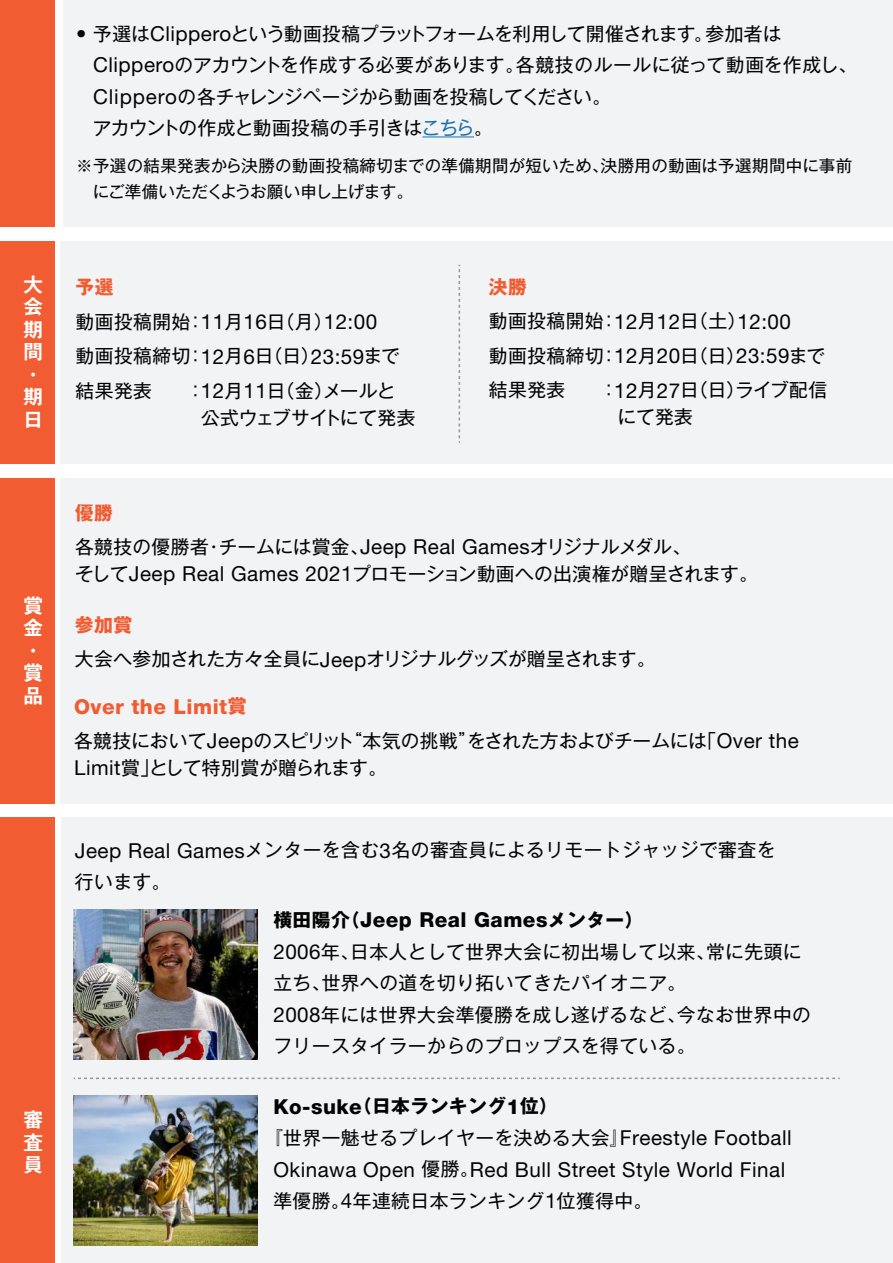
<style>
.page{position:relative;width:893px;height:1263px;background:#fff}
.page>*{position:absolute;margin:0;border:0;box-sizing:border-box;transform-origin:0 0}
.t1{font:20.7px "Helvetica Neue LT Std";letter-spacing:.025em;color:#030303}
.t2{font:800 20.7px "Helvetica Neue LT Std";letter-spacing:.025em;color:#030303}
.t3{font:800 20.7px "Helvetica Neue LT Std";letter-spacing:.025em;color:#f15c32}
.t4{font:700 19.5px/22.5px "Gothic MB101 Pro De";color:#fff;text-align:justify}
.t5{font:18.75px/34.5px "Gothic MB101 Pro";letter-spacing:.025em;color:#030303}
.t6{font:18.75px/31.5px "Gothic MB101 Pro";letter-spacing:-.02em;color:#030303}
.t7{font:18.75px/27px "Gothic MB101 Pro";letter-spacing:-.005em;color:#030303}
.t8{font:18.75px "Gothic MB101 Pro";letter-spacing:-.01em;color:#030303}
.t9{font:18.75px/34.5px "Gothic MB101 Pro";letter-spacing:.005em;color:#030303}
.t10{font:18.75px/34.5px "Gothic MB101 Pro";color:#030303}
.t11{font:16.5px/25.5px "Gothic MB101 Pro";letter-spacing:.015em;color:#030303}
.s1{font-family:"Helvetica Neue LT Std";font-size:20.7px}
.s2{color:#1b72af}
.s3{font-weight:700;color:#f15c32}
.s4{font-family:"Gothic MB101 Pro";font-weight:700;font-size:18.75px}
.s5{font-family:"Helvetica Neue LT Std";font-weight:800;font-size:20.7px}
.s6{font-weight:700}
.s7{font-family:"Gothic MB101 Pro";font-size:18.75px}
</style>
<div class="page">
<div style="left:61px;top:818px;width:832px;height:445px;background:#f2f3f4"></div>
<div style="left:61px;top:478px;width:832px;height:326px;background:#f2f3f4"></div>
<div style="left:0;top:478px;width:54px;height:326px;background:#f15c32"></div>
<div style="left:0;top:818px;width:54px;height:445px;background:#f15c32"></div>
<svg style="left:74px;top:1077px;width:766px;height:2px"></svg>
<div style="left:0;top:242px;width:54px;height:222px;background:#f15c32"></div>
<div style="left:61px;top:242px;width:832px;height:222px;background:#f2f3f4"></div>
<svg style="left:459px;top:265px;width:1px;height:178px"></svg>
<div style="left:63px;top:0;width:830px;height:227px;background:#f2f3f4"></div>
<div style="left:0;top:0;width:55px;height:227px;background:#f15c32"></div>
<hr style="left:422px;top:136px;width:52px;height:1px;background:#1b72af">
<img style="left:74px;top:1096px;width:184px;height:149px">
<img style="left:74px;top:910px;width:184px;height:149px">
<p class="t4" style="left:23px;top:270px;width:21px">大会期間・期日</p>
<p class="t4" style="left:23px;top:592px;width:21px">賞金・賞品</p>
<p class="t4" style="left:23px;top:1106px;width:21px">審査員</p>
<p class="t6" style="left:93px;top:15px;width:766px;text-indent:-17px"><span class="s1">•</span> 予選は<span class="s1">Clippero</span>という動画投稿プラットフォームを利用して開催されます。参加者は<span class="s1">Clippero</span>のアカウントを作成する必要があります。各競技のルールに従って動画を作成し、<span class="s1">Clippero</span>の各チャレンジページから動画を投稿してください。<br>アカウントの作成と動画投稿の手引きは<span class="s2">こちら</span>。</p>
<p class="t11" style="left:93px;top:151px;width:761px;text-indent:-17px">※予選の結果発表から決勝の動画投稿締切までの準備期間が短いため、決勝用の動画は予選期間中に事前にご準備いただくようお願い申し上げます。</p>
<p class="t5" style="left:76px;top:267px;width:326px"><span class="s3">予選<br></span>動画投稿開始：<span class="s1">11</span>月<span class="s1">16</span>日（月）<span class="s1">12:00</span>動画投稿締切：<span class="s1">12</span>月<span class="s1">6</span>日（日）<span class="s1">23:59</span>まで結果発表　　：<span class="s1">12</span>月<span class="s1">11</span>日（金）メールと</p>
<p class="t8" style="left:201px;top:402px;width:216px">公式ウェブサイトにて発表</p>
<p class="t5" style="left:489px;top:267px;width:340px"><span class="s3">決勝<br></span>動画投稿開始：<span class="s1">12</span>月<span class="s1">12</span>日（土）<span class="s1">12:00<br></span>動画投稿締切：<span class="s1">12</span>月<span class="s1">20</span>日（日）<span class="s1">23:59</span>まで結果発表　　：<span class="s1">12</span>月<span class="s1">27</span>日（日）ライブ配信</p>
<p class="t9" style="left:75px;top:493px;width:618px"><span class="s3">優勝<br></span>各競技の優勝者・チームには賞金、<span class="s1">Jeep Real Games</span>オリジナルメダル、</p>
<p class="t8" style="left:75px;top:558px;width:685px">そして<span class="s1">Jeep Real Games 2021</span>プロモーション動画への出演権が贈呈されます。</p>
<p class="t10" style="left:75px;top:605px;width:582px"><span class="s3">参加賞<br></span>大会へ参加された方々全員に<span class="s1">Jeep</span>オリジナルグッズが贈呈されます。</p>
<p class="t3" style="left:74px;top:694px;width:174px">Over the Limit<span class="s4">賞</span></p>
<p class="t7" style="left:74px;top:725px;width:726px">各競技において<span class="s1">Jeep</span>のスピリット“本気の挑戦”をされた方およびチームには「<span class="s1">Over the<br>Limit</span>賞」として特別賞が贈られます。</p>
<p class="t5" style="left:75px;top:832px;width:702px;line-height:31.5px"><span class="s1">Jeep Real Games</span>メンターを含む<span class="s1">3</span>名の審査員によるリモートジャッジで審査を行います。</p>
<p class="t2" style="left:273px;top:908px;width:372px"><span class="s4">横田陽介（</span>Jeep Real Games<span class="s4">メンター）</span></p>
<p class="t5" style="left:273px;top:933px;width:539px;line-height:31.5px"><span class="s1">2006</span>年、日本人として世界大会に初出場して以来、常に先頭に立ち、世界への道を切り拓いてきたパイオニア。<br><span class="s1">2008</span>年には世界大会準優勝を成し遂げるなど、今なお世界中のフリースタイラーからのプロップスを得ている。</p>
<p class="t5" style="left:264px;top:1088px;width:529px;line-height:31.5px;text-indent:9px"><span class="s5">Ko-suke</span><span class="s6">（日本ランキング</span><span class="s5">1</span><span class="s6">位）<br></span>『世界一魅せるプレイヤーを決める大会』<span class="s1">Freestyle Football</span></p>
<p class="t1" style="left:273px;top:1157px;width:513px">Okinawa Open <span class="s7">優勝。</span>Red Bull Street Style World Final</p>
<p class="t5" style="left:273px;top:1181px;width:381px">準優勝。<span class="s1">4</span>年連続日本ランキング<span class="s1">1</span>位獲得中。</p>
</div>
